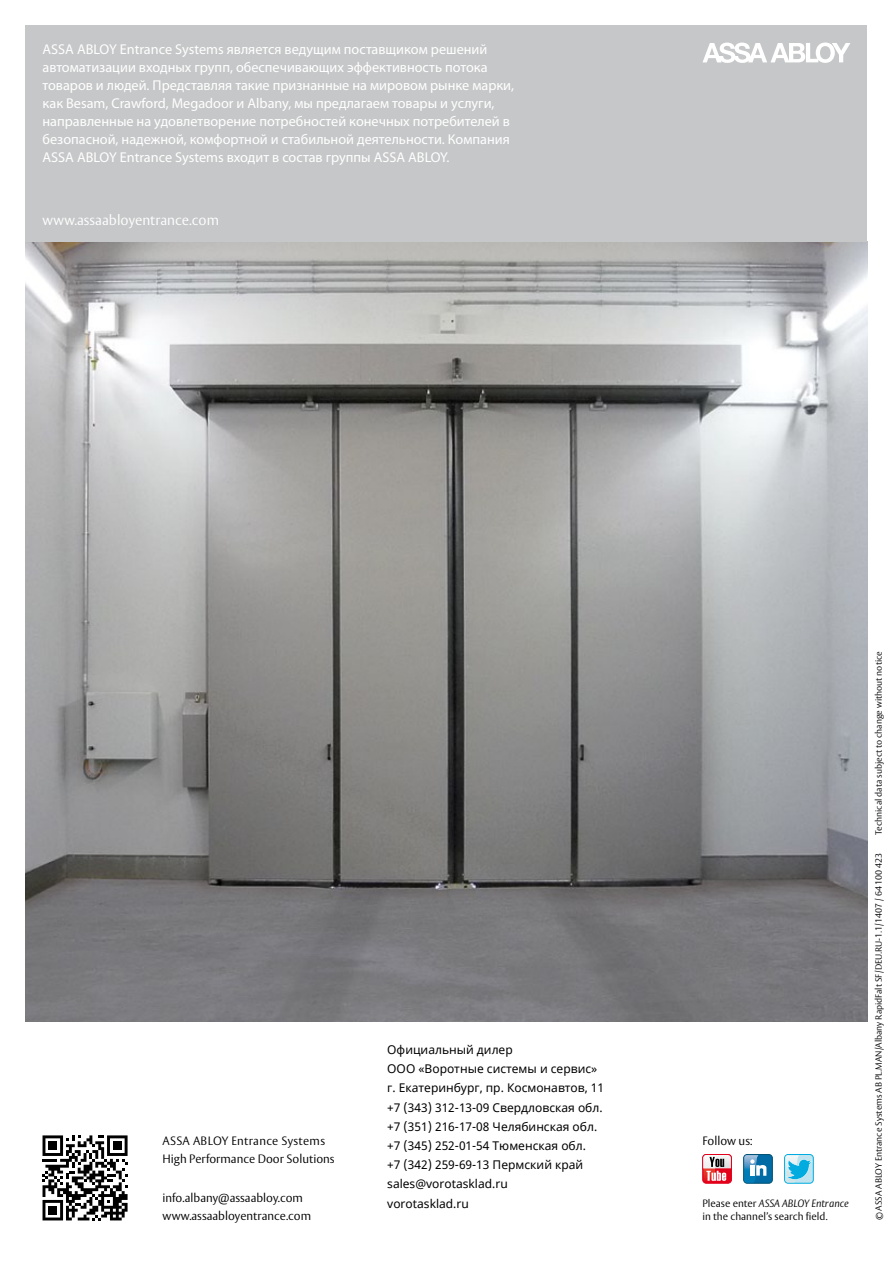
<style>
.page{position:relative;width:893px;height:1263px;background:#fff}
.page>*{position:absolute;margin:0;border:0;box-sizing:border-box;transform-origin:0 0}
.t1{font:14.25px/18px "Myriad Pro";color:#fff}
.t2{font:300 14.25px "ASSA Vesta";color:#fff}
.t3{font:12px/19.2px "Noto Sans";color:#000}
.t4{font:300 12px/18px "ASSA Vesta";color:#000}
.t5{font:300 10.5px/13.5px "ASSA Vesta";color:#000}
.t6{font:300 9px "ASSA Vesta";color:#000}
.s1{font-style:italic}
</style>
<div class="page">
<img style="left:26px;top:242px;width:841px;height:779px">
<svg style="left:43px;top:1135px;width:85px;height:85px"></svg>
<div style="left:48px;top:1206px;width:9px;height:8px;background:#000"></div>
<div style="left:702px;top:1154px;width:30px;height:29px;border:1px solid #e2001a;border-radius:4px"></div>
<svg style="left:702px;top:1154px;width:30px;height:28px"></svg>
<div style="left:744px;top:1154px;width:28px;height:29px;background:#006ba4;border-radius:4px"></div>
<div style="left:743px;top:1154px;width:30px;height:29px;border:1px solid #005276;border-radius:4px"></div>
<svg style="left:744px;top:1155px;width:22px;height:27px"></svg>
<div style="left:784px;top:1154px;width:29px;height:29px;border:1px solid #00acdf;border-radius:4px"></div>
<svg style="left:785px;top:1155px;width:28px;height:27px"></svg>
<div style="left:26px;top:26px;width:841px;height:216px;background:#c6c7c8"></div>
<svg style="left:703px;top:43px;width:147px;height:20px"></svg>
<p class="t1" style="left:43px;top:40px;width:473px">ASSA ABLOY Entrance Systems является ведущим поставщиком решений автоматизации входных групп, обеспечивающих эффективность потока товаров и людей. Представляя такие признанные на мировом рынке марки, как Besam, Crawford, Megadoor и Albany, мы предлагаем товары и услуги, направленные на удовлетворение потребностей конечных потребителей в безопасной, надежной, комфортной и стабильной деятельности. Компания ASSA ABLOY Entrance Systems входит в состав группы ASSA ABLOY.</p>
<p class="t2" style="left:43px;top:211px;width:178px">www.assaabloyentrance.com</p>
<p class="t4" style="left:162px;top:1132px;width:174px">ASSA ABLOY Entrance Systems<br>High Performance Door Solutions</p>
<p class="t4" style="left:162px;top:1190px;width:150px">info.albany@assaabloy.com www.assaabloyentrance.com</p>
<p class="t3" style="left:387px;top:1040px;width:218px">Официальный дилер<br>ООО «Воротные системы и сервис» г. Екатеринбург, пр. Космонавтов, 11 +7 (343) 312-13-09 Свердловская обл. +7 (351) 216-17-08 Челябинская обл. +7 (345) 252-01-54 Тюменcкая обл.<br>+7 (342) 259-69-13 Пермский край sales@vorotasklad.ru<br>vorotasklad.ru</p>
<p class="t4" style="left:702px;top:1132px;width:52px">Follow us:</p>
<p class="t5" style="left:702px;top:1197px;width:148px">Please enter <span class="s1">ASSA ABLOY Entrance </span>in the channel’s search field.</p>
<p class="t6" style="left:873px;top:834px;width:185px;rotate:-90deg">Technical data subject to change without notice</p>
<p class="t6" style="left:873px;top:1220px;width:369px;rotate:-90deg">© ASSA ABLOY Entrance Systems AB PL.MAN/Albany RapidFalt SF /DEU.RU-1.1/1407 / 64 100 423</p>
</div>
